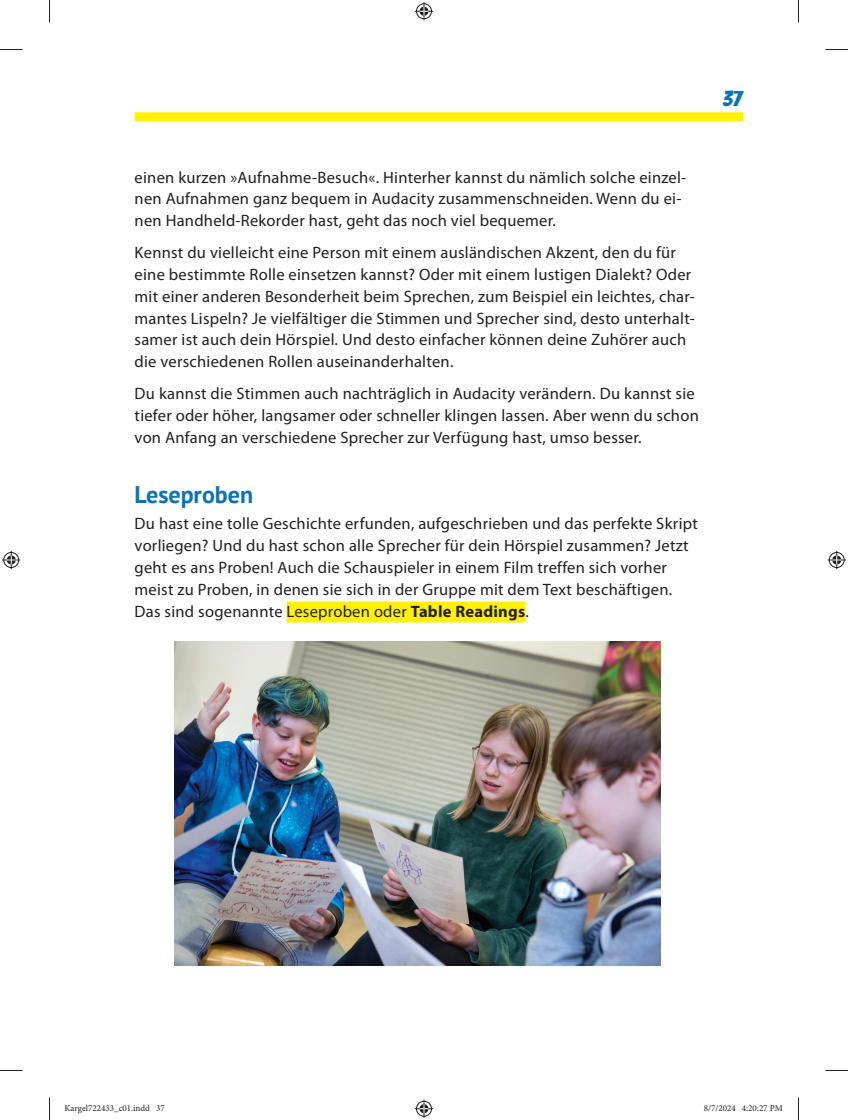
<style>
.page{position:relative;width:848px;height:1120px;background:#fff}
.page>*{position:absolute;margin:0;border:0;box-sizing:border-box;transform-origin:0 0}
.t1{font:700 24px "PT Sans";color:#0c72b8}
.t2{font:21px "Bangers";color:#0c72b8}
.t3{font:16.5px/21.8px "Myriad Pro";letter-spacing:.015em;color:#231f20}
.t4{font:9px "Minion Pro";color:#231f20}
.s1{font-family:"Banco Std"}
.s2{font-weight:700}
</style>
<div class="page">
<div style="left:135px;top:112px;width:608px;height:9px;background:#fff101"></div>
<div style="left:286px;top:601px;width:239px;height:21px;background:#fff101"></div>
<img style="left:174px;top:641px;width:486px;height:324px">
<svg style="left:0;top:49px;width:22px;height:1px"></svg>
<svg style="left:825px;top:49px;width:22px;height:1px"></svg>
<svg style="left:0;top:1070px;width:22px;height:1px"></svg>
<svg style="left:825px;top:1070px;width:22px;height:1px"></svg>
<svg style="left:49px;top:0;width:1px;height:23px"></svg>
<svg style="left:49px;top:1097px;width:1px;height:22px"></svg>
<svg style="left:798px;top:0;width:1px;height:23px"></svg>
<svg style="left:798px;top:1097px;width:1px;height:22px"></svg>
<svg style="left:415px;top:2px;width:18px;height:18px"></svg>
<svg style="left:415px;top:1099px;width:18px;height:18px"></svg>
<svg style="left:2px;top:551px;width:18px;height:18px"></svg>
<svg style="left:827px;top:551px;width:18px;height:18px"></svg>
<p class="t2" style="left:722px;top:83px;width:22px">3<span class="s1">7</span></p>
<p class="t3" style="left:135px;top:166px;width:553px">einen kurzen »Aufnahme-Besuch«. Hinterher kannst du nämlich solche einzel&shy;nen Aufnahmen ganz bequem in Audacity zusammenschneiden. Wenn du ei&shy;nen Handheld-Rekorder hast, geht das noch viel bequemer.</p>
<p class="t3" style="left:135px;top:242px;width:561px">Kennst du vielleicht eine Person mit einem ausländischen Akzent, den du für eine bestimmte Rolle einsetzen kannst? Oder mit einem lustigen Dialekt? Oder mit einer anderen Besonderheit beim Sprechen, zum Beispiel ein leichtes, char&shy;mantes Lispeln? Je vielfältiger die Stimmen und Sprecher sind, desto unterhalt&shy;samer ist auch dein Hörspiel. Und desto einfacher können deine Zuhörer auch die verschiedenen Rollen auseinanderhalten.</p>
<p class="t3" style="left:135px;top:382px;width:565px">Du kannst die Stimmen auch nachträglich in Audacity verändern. Du kannst sie tiefer oder höher, langsamer oder schneller klingen lassen. Aber wenn du schon von Anfang an verschiedene Sprecher zur Verfügung hast, umso besser.</p>
<h1 class="t1" style="left:135px;top:479px;width:120px">Leseproben</h1>
<p class="t3" style="left:135px;top:513px;width:564px">Du hast eine tolle Geschichte erfunden, aufgeschrieben und das perfekte Skript vorliegen? Und du hast schon alle Sprecher für dein Hörspiel zusammen? Jetzt geht es ans Proben! Auch die Schauspieler in einem Film treffen sich vorher meist zu Proben, in denen sie sich in der Gruppe mit dem Text beschäftigen.<br>Das sind sogenannte Leseproben oder <span class="s2">Table Readings</span>.</p>
<p class="t4" style="left:64px;top:1102px;width:102px">Kargel722433_c01.indd 37</p>
<p class="t4" style="left:703px;top:1102px;width:80px">8/7/2024 4:20:27 PM</p>
</div>
